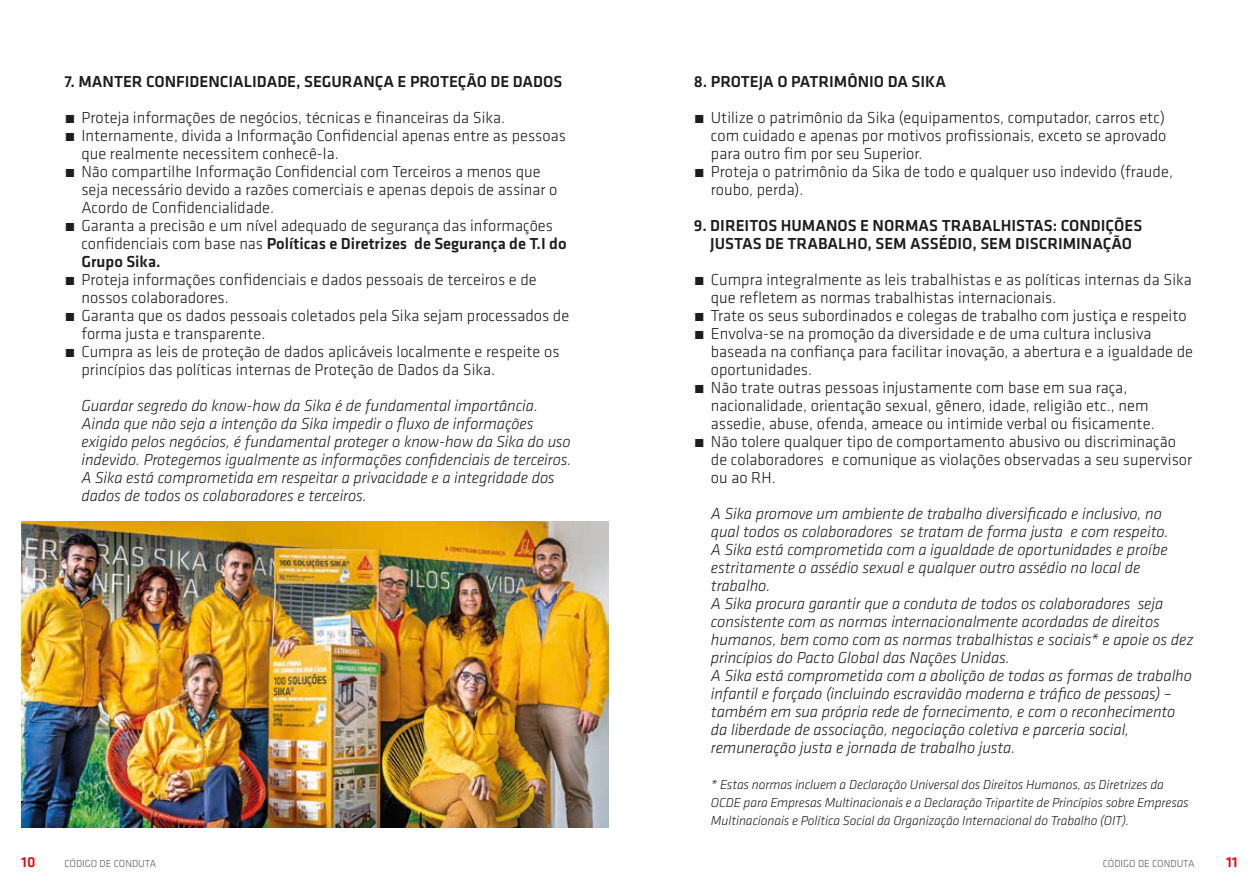
<style>
.page{position:relative;width:1259px;height:893px;background:#fff}
.page>*{position:absolute;margin:0;border:0;box-sizing:border-box;transform-origin:0 0}
.t1{font:300 16.5px/18px "Klavika";color:#1d1d1b}
.t2{font:italic 300 16.5px/18px "Klavika";letter-spacing:-.005em;color:#1d1d1b}
.Sub-chapter{font:500 16.5px/18px "Klavika";color:#1d1d1b;text-align:center}
.SI_Klavika_copy{font:500 16.5px "Klavika";color:#1d1d1b}
.t3{font:500 15px "Klavika";color:#e30614}
.t4{font:italic 300 13.5px/18px "Klavika";letter-spacing:-.005em;color:#1d1d1b}
.t5{font:300 10.5px "Klavika";color:#575756}
.s1{font-weight:500}
</style>
<div class="page">
<img style="left:21px;top:522px;width:587px;height:305px">
<p class="Sub-chapter" style="left:64px;top:72px;width:499px">7. MANTER CONFIDENCIALIDADE, SEGURANÇA E PROTEÇÃO DE DADOS</p>
<p class="t1" style="left:64px;top:109px;width:442px">́ Proteja informações de negócios, técnicas e financeiras da Sika.</p>
<p class="t1" style="left:81px;top:127px;width:486px;text-indent:-17px">́ Internamente, divida a Informação Confidencial apenas entre as pessoas que realmente necessitem conhecê-la.</p>
<p class="t1" style="left:81px;top:163px;width:477px;text-indent:-17px">́ Não compartilhe Informação Confidencial com Terceiros a menos que seja necessário devido a razões comerciais e apenas depois de assinar o<br>Acordo de Confidencialidade.</p>
<p class="t1" style="left:81px;top:217px;width:487px;text-indent:-17px">́ Garanta a precisão e um nível adequado de segurança das informações confidenciais com base nas <span class="s1">Políticas e Diretrizes de Segurança de T.I do<br>Grupo Sika.</span></p>
<p class="t1" style="left:81px;top:271px;width:457px;text-indent:-17px">́ Proteja informações confidenciais e dados pessoais de terceiros e de nossos colaboradores.</p>
<p class="t1" style="left:81px;top:307px;width:489px;text-indent:-17px">́ Garanta que os dados pessoais coletados pela Sika sejam processados de forma justa e transparente.</p>
<p class="t1" style="left:81px;top:343px;width:479px;text-indent:-17px">́ Cumpra as leis de proteção de dados aplicáveis localmente e respeite os princípios das políticas internas de Proteção de Dados da Sika.</p>
<p class="t2" style="left:81px;top:397px;width:491px">Guardar segredo do know-how da Sika é de fundamental importância.<br>Ainda que não seja a intenção da Sika impedir o fluxo de informações exigido pelos negócios, é fundamental proteger o know-how da Sika do uso indevido. Protegemos igualmente as informações confidenciais de terceiros.<br>A Sika está comprometida em respeitar a privacidade e a integridade dos dados de todos os colaboradores e terceiros.</p>
<p class="SI_Klavika_copy" style="left:694px;top:71px;width:254px">8. PROTEJA O PATRIMÔNIO DA SIKA</p>
<p class="t1" style="left:711px;top:109px;width:457px;text-align:justify;text-indent:-17px">́ Utilize o patrimônio da Sika (equipamentos, computador, carros etc) com cuidado e apenas por motivos profissionais, exceto se aprovado para outro fim por seu Superior.</p>
<p class="t1" style="left:711px;top:163px;width:463px;text-indent:-17px">́ Proteja o patrimônio da Sika de todo e qualquer uso indevido (fraude, roubo, perda).</p>
<p class="Sub-chapter" style="left:694px;top:216px;width:450px">9. DIREITOS HUMANOS E NORMAS TRABALHISTAS: CONDIÇÕES<br>JUSTAS DE TRABALHO, SEM ASSÉDIO, SEM DISCRIMINAÇÃO</p>
<p class="t1" style="left:711px;top:271px;width:482px;text-indent:-17px">́ Cumpra integralmente as leis trabalhistas e as políticas internas da Sika que refletem as normas trabalhistas internacionais.</p>
<p class="t1" style="left:694px;top:307px;width:494px">́ Trate os seus subordinados e colegas de trabalho com justiça e respeito</p>
<p class="t1" style="left:711px;top:325px;width:484px;text-indent:-17px">́ Envolva-se na promoção da diversidade e de uma cultura inclusiva baseada na confiança para facilitar inovação, a abertura e a igualdade de oportunidades.</p>
<p class="t1" style="left:711px;top:379px;width:445px;text-indent:-17px">́ Não trate outras pessoas injustamente com base em sua raça, nacionalidade, orientação sexual, gênero, idade, religião etc., nem assedie, abuse, ofenda, ameace ou intimide verbal ou fisicamente.</p>
<p class="t1" style="left:711px;top:433px;width:483px;text-indent:-17px">́ Não tolere qualquer tipo de comportamento abusivo ou discriminação de colaboradores e comunique as violações observadas a seu supervisor ou ao RH.</p>
<p class="t2" style="left:711px;top:505px;width:484px">A Sika promove um ambiente de trabalho diversificado e inclusivo, no qual todos os colaboradores se tratam de forma justa e com respeito.<br>A Sika está comprometida com a igualdade de oportunidades e proíbe estritamente o assédio sexual e qualquer outro assédio no local de trabalho.<br>A Sika procura garantir que a conduta de todos os colaboradores seja consistente com as normas internacionalmente acordadas de direitos humanos, bem como com as normas trabalhistas e sociais* e apoie os dez princípios do Pacto Global das Nações Unidas.<br>A Sika está comprometida com a abolição de todas as formas de trabalho infantil e forçado (incluindo escravidão moderna e tráfico de pessoas) – também em sua própria rede de fornecimento, e com o reconhecimento da liberdade de associação, negociação coletiva e parceria social, remuneração justa e jornada de trabalho justa.</p>
<p class="t4" style="left:711px;top:776px;width:479px">* Estas normas incluem a Declaração Universal dos Direitos Humanos, as Diretrizes da<br>OCDE para Empresas Multinacionais e a Declaração Tripartite de Princípios sobre Empresas<br>Multinacionais e Política Social da Organização Internacional do Trabalho (OIT).</p>
<p class="t3" style="left:21px;top:852px;width:16px">10</p>
<p class="t5" style="left:64px;top:857px;width:93px">CÓDIGO DE CONDUTA</p>
<p class="t5" style="left:1102px;top:857px;width:93px">CÓDIGO DE CONDUTA</p>
<p class="t3" style="left:1226px;top:852px;width:13px">11</p>
</div>
